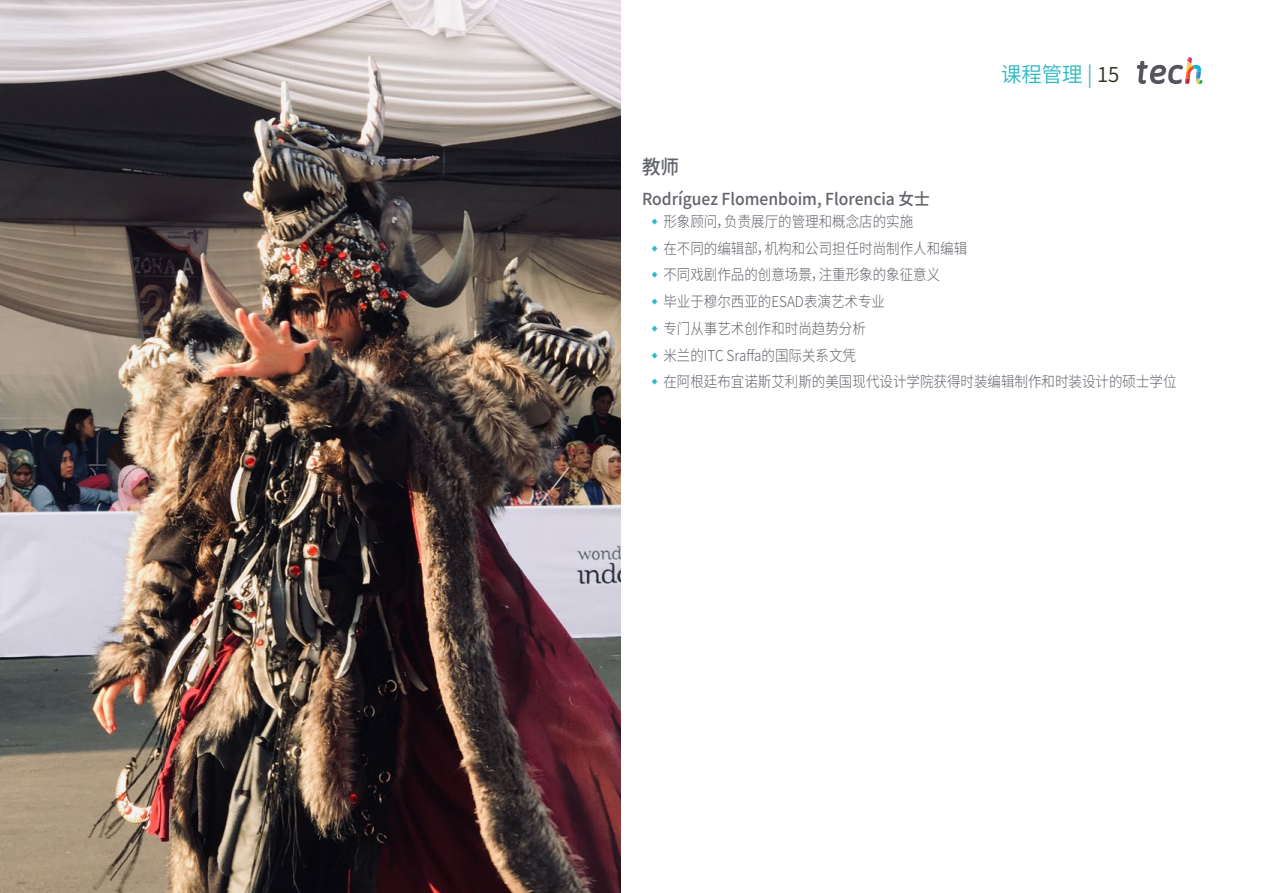
<style>
.page{position:relative;width:1263px;height:893px;background:#fff}
.page>*{position:absolute;margin:0;border:0;box-sizing:border-box;transform-origin:0 0}
.t1{font:21px "Source Han Sans CN";color:#2db8c5}
.t2{font:500 19.5px "Source Han Sans CN";color:#61646a;scale:.95 1}
.t3{font:500 16.5px "Source Han Sans CN";color:#61646a;scale:.95 1}
.t4{font:300 15px/26.7px "Source Han Sans CN";color:#61646a;scale:.9 1}
.s1{color:#312e20}
</style>
<div class="page">
<img style="left:0;top:0;width:621px;height:893px">
<svg style="left:1137px;top:57px;width:65px;height:27px"></svg>
<h2 class="t2" style="left:642px;top:156px;width:41px">教师</h2>
<h1 class="t1" style="left:1001px;top:62px;width:120px">课程管理 | <span class="s1">15</span></h1>
<p class="t3" style="left:642px;top:189px;width:304px">Rodríguez Flomenboim, Florencia 女士</p>
<p class="t4" style="left:663px;top:208px;width:572px">形象顾问，负责展厅的管理和概念店的实施<br>在不同的编辑部，机构和公司担任时尚制作人和编辑<br>不同戏剧作品的创意场景，注重形象的象征意义<br>毕业于穆尔西亚的ESAD表演艺术专业<br>专门从事艺术创作和时尚趋势分析<br>米兰的ITC Sraffa的国际关系文凭<br>在阿根廷布宜诺斯艾利斯的美国现代设计学院获得时装编辑制作和时装设计的硕士学位</p>
</div>
